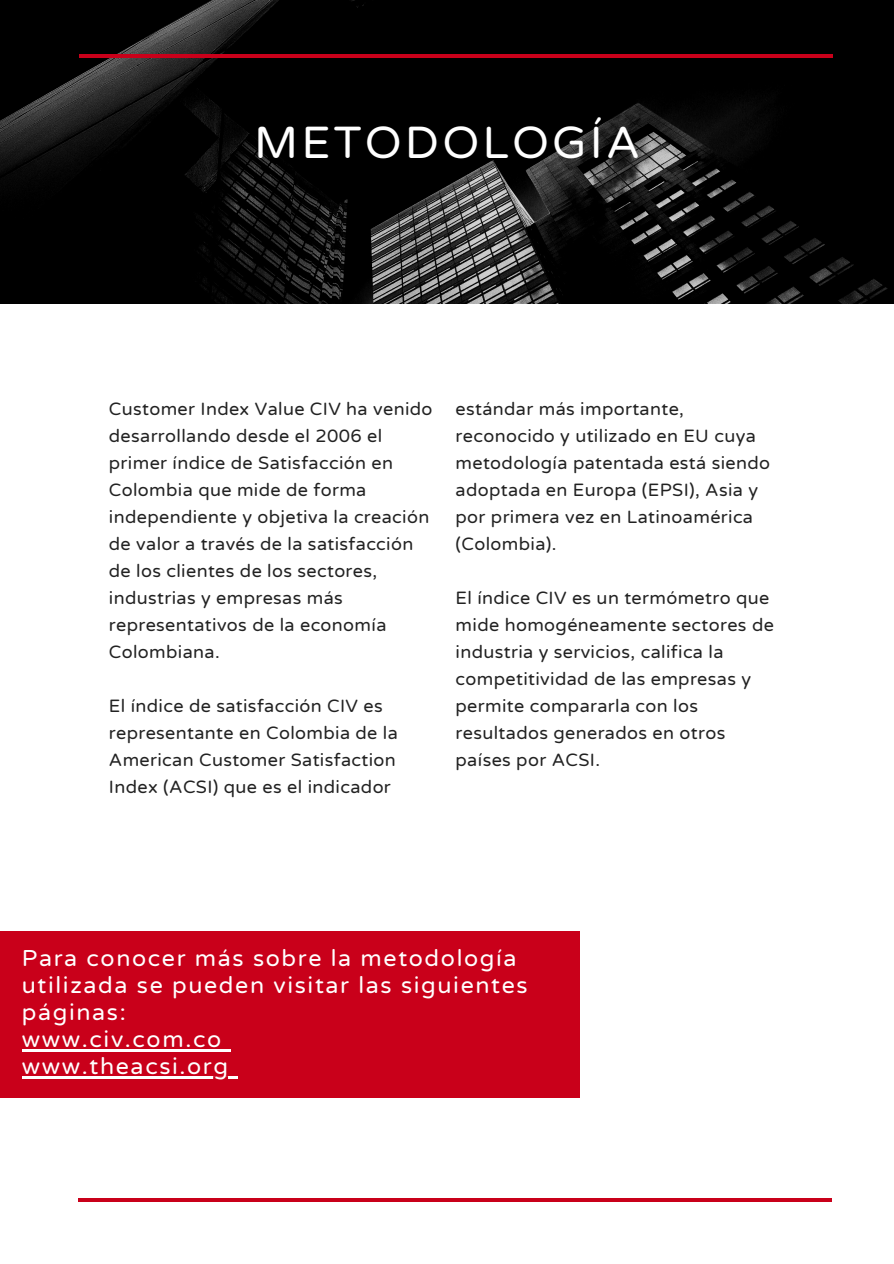
<style>
.page{position:relative;width:894px;height:1264px;background:#fff}
.page>*{position:absolute;margin:0;border:0;box-sizing:border-box;transform-origin:0 0}
.t1{font:45.6px "Varela Round";letter-spacing:.07em;color:#fff}
.t2{font:23.25px/27px "Varela Round";letter-spacing:.07em;color:#fff}
.t3{font:18px/27px "Varela Round";letter-spacing:.02em;color:#222}
</style>
<div class="page">
<img style="left:0;top:0;width:893px;height:304px">
<hr style="left:78px;top:1198px;width:753px;height:3px;background:#c9001a">
<hr style="left:79px;top:54px;width:753px;height:3px;background:#c9001a">
<div style="left:0;top:930px;width:579px;height:167px;background:#c9001a"></div>
<hr style="left:22px;top:1049px;width:201px;height:2px;background:#fff">
<svg style="left:223px;top:1049px;width:7px;height:2px"></svg>
<hr style="left:22px;top:1076px;width:208px;height:2px;background:#fff">
<svg style="left:230px;top:1076px;width:7px;height:2px"></svg>
<p class="t1" style="left:254px;top:116px;width:387px">METODOLOGÍA</p>
<p class="t3" style="left:109px;top:395px;width:325px">Customer Index Value CIV ha venido desarrollando desde el 2006 el primer índice de Satisfacción en<br>Colombia que mide de forma independiente y objetiva la creación de valor a través de la satisfacción de los clientes de los sectores, industrias y empresas más representativos de la economía<br>Colombiana.</p>
<p class="t3" style="left:109px;top:692px;width:290px">El índice de satisfacción CIV es representante en Colombia de la<br>American Customer Satisfaction<br>Index (ACSI) que es el indicador</p>
<p class="t3" style="left:455px;top:395px;width:230px">estándar más importante,</p>
<p class="t3" style="left:455px;top:422px;width:316px">reconocido y utilizado en EU cuya metodología patentada está siendo adoptada en Europa (EPSI), Asia y por primera vez en Latinoamérica (Colombia).</p>
<p class="t3" style="left:455px;top:584px;width:320px">El índice CIV es un termómetro que mide homogéneamente sectores de industria y servicios, califica la competitividad de las empresas y permite compararla con los resultados generados en otros países por ACSI.</p>
<p class="t2" style="left:22px;top:945px;width:507px">Para conocer más sobre la metodología utilizada se pueden visitar las siguientes páginas:</p>
<p class="t2" style="left:22px;top:1026px;width:201px">www.civ.com.co</p>
<p class="t2" style="left:22px;top:1053px;width:208px">www.theacsi.org</p>
</div>
